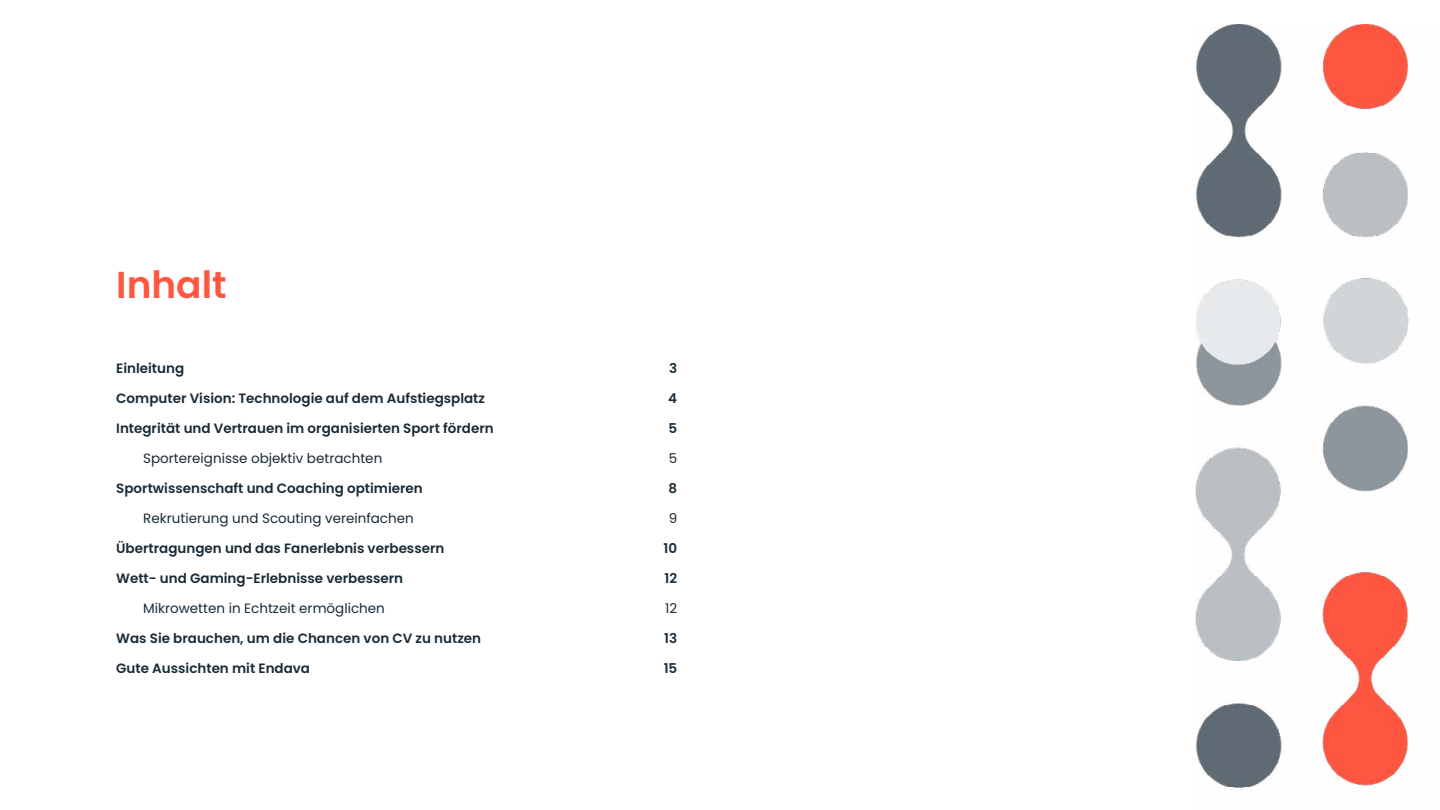
<style>
.page{position:relative;width:1440px;height:810px;background:#fff}
.page>*{position:absolute;margin:0;border:0;box-sizing:border-box;transform-origin:0 0}
.t1{font:700 37.5px "Dava Sans";color:#ff5640}
.t2{font:700 13.5px "Dava Sans";color:#192b37}
.t3{font:13.5px "Dava Sans";color:#192b37}
</style>
<div class="page">
<img style="left:1195px;top:25px;width:214px;height:763px">
<h1 class="t1" style="left:116px;top:260px;width:112px">Inhalt</h1>
<p class="t2" style="left:116px;top:359px;width:69px">Einleitung</p>
<p class="t2" style="left:669px;top:359px;width:10px">3</p>
<p class="t2" style="left:116px;top:389px;width:370px">Computer Vision: Technologie auf dem Aufstiegsplatz</p>
<p class="t2" style="left:668px;top:389px;width:10px">4</p>
<p class="t2" style="left:116px;top:419px;width:379px">Integrität und Vertrauen im organisierten Sport fördern</p>
<p class="t2" style="left:669px;top:419px;width:10px">5</p>
<p class="t3" style="left:143px;top:450px;width:241px">Sportereignisse objektiv betrachten</p>
<p class="t3" style="left:669px;top:450px;width:10px">5</p>
<p class="t2" style="left:116px;top:479px;width:308px">Sportwissenschaft und Coaching optimieren</p>
<p class="t2" style="left:669px;top:479px;width:10px">8</p>
<p class="t3" style="left:143px;top:510px;width:272px">Rekrutierung und Scouting vereinfachen</p>
<p class="t3" style="left:669px;top:510px;width:10px">9</p>
<p class="t2" style="left:116px;top:539px;width:330px">Übertragungen und das Fanerlebnis verbessern</p>
<p class="t2" style="left:664px;top:539px;width:15px">10</p>
<p class="t2" style="left:116px;top:569px;width:288px">Wett- und Gaming-Erlebnisse verbessern</p>
<p class="t2" style="left:665px;top:569px;width:14px">12</p>
<p class="t3" style="left:143px;top:600px;width:243px">Mikrowetten in Echtzeit ermöglichen</p>
<p class="t3" style="left:665px;top:600px;width:14px">12</p>
<p class="t2" style="left:116px;top:629px;width:366px">Was Sie brauchen, um die Chancen von CV zu nutzen</p>
<p class="t2" style="left:664px;top:629px;width:14px">13</p>
<p class="t2" style="left:116px;top:659px;width:195px">Gute Aussichten mit Endava</p>
<p class="t2" style="left:664px;top:659px;width:15px">15</p>
</div>
